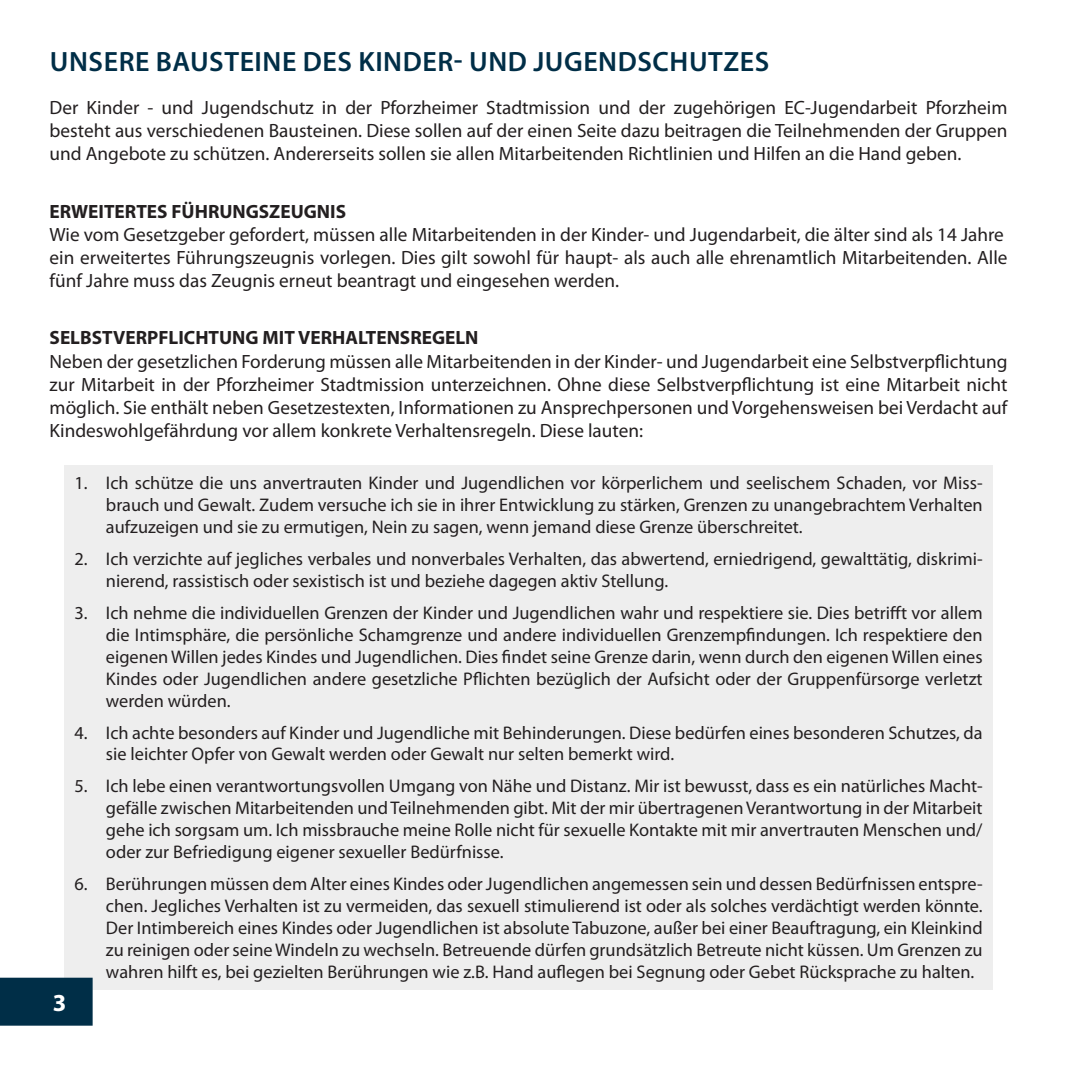
<style>
.page{position:relative;width:1072px;height:1072px;background:#fff}
.page>*{position:absolute;margin:0;border:0;box-sizing:border-box;transform-origin:0 0}
.t1{font:600 28px "Myriad Pro";letter-spacing:.02em;color:#002e47}
.t2{font:700 24.5px "Myriad Pro";color:#fff}
.t3{font:19.25px/23.1px "Myriad Pro";color:#231f20;text-align:justify}
.t4{font:700 19.25px "Myriad Pro";color:#231f20}
.t5{font:18.38px/22.1px "Myriad Pro";color:#231f20;text-align:justify}
</style>
<div class="page">
<div style="left:64px;top:465px;width:928px;height:525px;background:#eee"></div>
<div style="left:1px;top:978px;width:91px;height:46px;background:#002e47"></div>
<div style="left:0;top:977px;width:93px;height:48px;border:2px solid #002e47"></div>
<h1 class="t1" style="left:50px;top:43px;width:721px">UNSERE BAUSTEINE DES KINDER- UND JUGENDSCHUTZES</h1>
<p class="t3" style="left:50px;top:95px;width:959px">Der Kinder - und Jugendschutz in der Pforzheimer Stadtmission und der zugehörigen EC-Jugendarbeit Pforzheim besteht aus verschiedenen Bausteinen. Diese sollen auf der einen Seite dazu beitragen die Teilnehmenden der Gruppen und Angebote zu schützen. Andererseits sollen sie allen Mitarbeitenden Richtlinien und Hilfen an die Hand geben.</p>
<p class="t4" style="left:50px;top:199px;width:298px">ERWEITERTES FÜHRUNGSZEUGNIS</p>
<p class="t3" style="left:50px;top:223px;width:959px;text-align:left">Wie vom Gesetzgeber gefordert, müssen alle Mitarbeitenden in der Kinder- und Jugendarbeit, die älter sind als 14 Jahre ein erweitertes Führungszeugnis vorlegen. Dies gilt sowohl für haupt- als auch alle ehrenamtlich Mitarbeitenden. Alle fünf Jahre muss das Zeugnis erneut beantragt und eingesehen werden.</p>
<p class="t4" style="left:50px;top:325px;width:430px">SELBSTVERPFLICHTUNG MIT VERHALTENSREGELN</p>
<p class="t3" style="left:50px;top:349px;width:959px">Neben der gesetzlichen Forderung müssen alle Mitarbeitenden in der Kinder- und Jugendarbeit eine Selbstverpflichtung zur Mitarbeit in der Pforzheimer Stadtmission unterzeichnen. Ohne diese Selbstverpflichtung ist eine Mitarbeit nicht möglich. Sie enthält neben Gesetzestexten, Informationen zu Ansprechpersonen und Vorgehensweisen bei Verdacht auf Kindeswohlgefährdung vor allem konkrete Verhaltensregeln. Diese lauten:</p>
<p class="t5" style="left:106px;top:471px;width:878px;text-indent:-32px">1. Ich schütze die uns anvertrauten Kinder und Jugendlichen vor körperlichem und seelischem Schaden, vor Miss&shy;brauch und Gewalt. Zudem versuche ich sie in ihrer Entwicklung zu stärken, Grenzen zu unangebrachtem Verhalten aufzuzeigen und sie zu ermutigen, Nein zu sagen, wenn jemand diese Grenze überschreitet.</p>
<p class="t5" style="left:106px;top:547px;width:878px;text-indent:-32px">2. Ich verzichte auf jegliches verbales und nonverbales Verhalten, das abwertend, erniedrigend, gewalttätig, diskrimi&shy;nierend, rassistisch oder sexistisch ist und beziehe dagegen aktiv Stellung.</p>
<p class="t5" style="left:106px;top:601px;width:878px;text-indent:-32px">3. Ich nehme die individuellen Grenzen der Kinder und Jugendlichen wahr und respektiere sie. Dies betrifft vor allem die Intimsphäre, die persönliche Schamgrenze und andere individuellen Grenzempfindungen. Ich respektiere den eigenen Willen jedes Kindes und Jugendlichen. Dies findet seine Grenze darin, wenn durch den eigenen Willen eines Kindes oder Jugendlichen andere gesetzliche Pflichten bezüglich der Aufsicht oder der Gruppenfürsorge verletzt werden würden.</p>
<p class="t5" style="left:106px;top:721px;width:878px;text-indent:-32px">4. Ich achte besonders auf Kinder und Jugendliche mit Behinderungen. Diese bedürfen eines besonderen Schutzes, da sie leichter Opfer von Gewalt werden oder Gewalt nur selten bemerkt wird.</p>
<p class="t5" style="left:106px;top:775px;width:878px;text-indent:-32px">5. Ich lebe einen verantwortungsvollen Umgang von Nähe und Distanz. Mir ist bewusst, dass es ein natürliches Macht&shy;gefälle zwischen Mitarbeitenden und Teilnehmenden gibt. Mit der mir übertragenen Verantwortung in der Mitarbeit gehe ich sorgsam um. Ich missbrauche meine Rolle nicht für sexuelle Kontakte mit mir anvertrauten Menschen und/ oder zur Befriedigung eigener sexueller Bedürfnisse.</p>
<p class="t5" style="left:106px;top:872px;width:878px;text-indent:-32px">6. Berührungen müssen dem Alter eines Kindes oder Jugendlichen angemessen sein und dessen Bedürfnissen entspre&shy;chen. Jegliches Verhalten ist zu vermeiden, das sexuell stimulierend ist oder als solches verdächtigt werden könnte.<br>Der Intimbereich eines Kindes oder Jugendlichen ist absolute Tabuzone, außer bei einer Beauftragung, ein Kleinkind zu reinigen oder seine Windeln zu wechseln. Betreuende dürfen grundsätzlich Betreute nicht küssen. Um Grenzen zu wahren hilft es, bei gezielten Berührungen wie z.B. Hand auflegen bei Segnung oder Gebet Rücksprache zu halten.</p>
<h2 class="t2" style="left:53px;top:986px;width:15px">3</h2>
</div>
